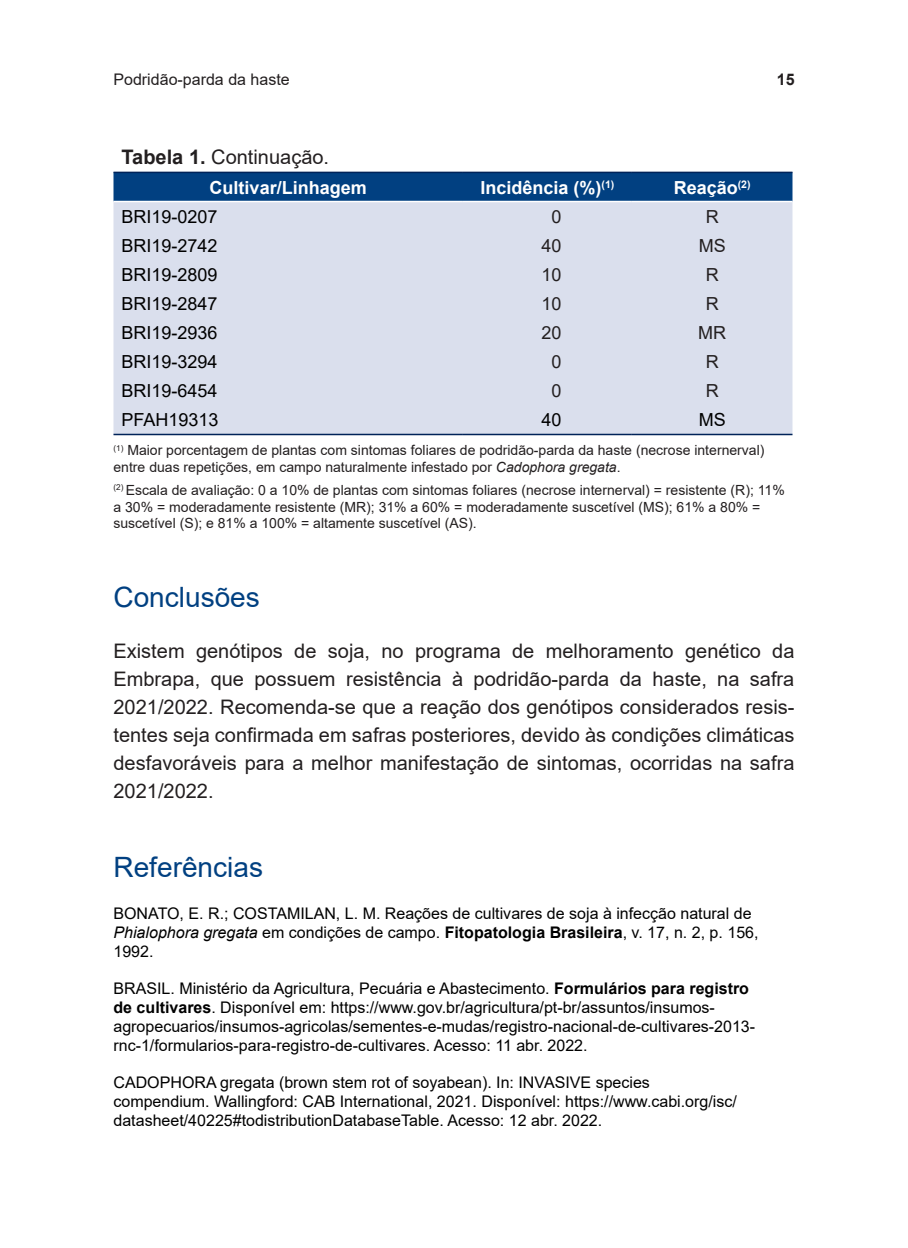
<style>
.page{position:relative;width:908px;height:1248px;background:#fff}
.page>*{position:absolute;margin:0;border:0;box-sizing:border-box;transform-origin:0 0}
.TITULO_1{font:28px "Arial";color:#014081}
.MIOLO{font:20px/28px "Arial";color:#231f20;text-align:justify}
.TABELA_TITULO{font:20px "Arial";color:#231f20}
.TABELA_MIOLO{font:18px "Arial";color:#000}
.TABELA_CABECA{font:700 18px "Arial";color:#fff}
.TABELA_MIOLO-2{font:18px "Arial";color:#231f20}
.REFERENCIAS{font:16px/19.2px "Arial";color:#000}
.t1{font:16px "Arial";color:#231f20}
.t2{font:700 16px "Arial";color:#231f20}
.TABELA_FONTE{font:14px/16.8px "Arial";color:#231f20}
.s1{font-weight:700}
.s2{font-style:italic}
</style>
<div class="page">
<div style="left:113px;top:173px;width:679px;height:28px;background:#014081"></div>
<div style="left:113px;top:202px;width:679px;height:231px;background:#dadfed"></div>
<hr style="left:113px;top:433px;width:349px;height:2px;background:#002359">
<hr style="left:462px;top:433px;width:169px;height:2px;background:#002359">
<hr style="left:631px;top:433px;width:161px;height:2px;background:#002359">
<hr style="left:113px;top:172px;width:349px;height:1px;background:#002359">
<hr style="left:462px;top:172px;width:169px;height:1px;background:#002359">
<hr style="left:631px;top:172px;width:161px;height:1px;background:#002359">
<p class="t1" style="left:113px;top:68px;width:178px">Podridão-parda da haste</p>
<p class="t2" style="left:776px;top:68px;width:19px">15</p>
<p class="TABELA_TITULO" style="left:121px;top:143px;width:209px"><span class="s1">Tabela 1.</span> Continuação.</p>
<p class="TABELA_CABECA" style="left:209px;top:174px;width:159px">Cultivar/Linhagem</p>
<p class="TABELA_CABECA" style="left:480px;top:174px;width:135px">Incidência (%)<sup>(1)</sup></p>
<p class="TABELA_CABECA" style="left:673px;top:174px;width:78px">Reação<sup>(2)</sup></p>
<p class="TABELA_MIOLO" style="left:121px;top:204px;width:98px">BRI19-0207</p>
<p class="TABELA_MIOLO-2" style="left:551px;top:204px;width:12px">0</p>
<p class="TABELA_MIOLO-2" style="left:705px;top:204px;width:14px">R</p>
<p class="TABELA_MIOLO" style="left:121px;top:233px;width:98px">BRI19-2742</p>
<p class="TABELA_MIOLO-2" style="left:541px;top:233px;width:22px">40</p>
<p class="TABELA_MIOLO-2" style="left:698px;top:233px;width:28px">MS</p>
<p class="TABELA_MIOLO" style="left:121px;top:262px;width:98px">BRI19-2809</p>
<p class="TABELA_MIOLO-2" style="left:541px;top:262px;width:22px">10</p>
<p class="TABELA_MIOLO-2" style="left:705px;top:262px;width:14px">R</p>
<p class="TABELA_MIOLO" style="left:121px;top:291px;width:98px">BRI19-2847</p>
<p class="TABELA_MIOLO-2" style="left:541px;top:291px;width:22px">10</p>
<p class="TABELA_MIOLO-2" style="left:705px;top:291px;width:14px">R</p>
<p class="TABELA_MIOLO" style="left:121px;top:320px;width:98px">BRI19-2936</p>
<p class="TABELA_MIOLO-2" style="left:541px;top:320px;width:22px">20</p>
<p class="TABELA_MIOLO-2" style="left:697px;top:320px;width:29px">MR</p>
<p class="TABELA_MIOLO" style="left:121px;top:349px;width:98px">BRI19-3294</p>
<p class="TABELA_MIOLO-2" style="left:551px;top:349px;width:12px">0</p>
<p class="TABELA_MIOLO-2" style="left:705px;top:349px;width:14px">R</p>
<p class="TABELA_MIOLO" style="left:121px;top:378px;width:98px">BRI19-6454</p>
<p class="TABELA_MIOLO-2" style="left:551px;top:378px;width:12px">0</p>
<p class="TABELA_MIOLO-2" style="left:705px;top:378px;width:14px">R</p>
<p class="TABELA_MIOLO" style="left:121px;top:408px;width:99px">PFAH19313</p>
<p class="TABELA_MIOLO" style="left:541px;top:408px;width:22px">40</p>
<p class="TABELA_MIOLO" style="left:698px;top:408px;width:28px">MS</p>
<p class="TABELA_FONTE" style="left:113px;top:442px;width:652px"><sup>(1)</sup> Maior porcentagem de plantas com sintomas foliares de podridão-parda da haste (necrose internerval) entre duas repetições, em campo naturalmente infestado por <span class="s2">Cadophora gregata</span>.</p>
<p class="TABELA_FONTE" style="left:113px;top:481px;width:672px"><sup>(2)</sup> Escala de avaliação: 0 a 10% de plantas com sintomas foliares (necrose internerval) = resistente (R); 11% a 30% = moderadamente resistente (MR); 31% a 60% = moderadamente suscetível (MS); 61% a 80% = suscetível (S); e 81% a 100% = altamente suscetível (AS).</p>
<p class="TITULO_1" style="left:113px;top:578px;width:148px">Conclusões</p>
<p class="MIOLO" style="left:113px;top:636px;width:682px">Existem genótipos de soja, no programa de melhoramento genético da Embrapa, que possuem resistência à podridão-parda da haste, na safra 2021/2022. Recomenda-se que a reação dos genótipos considerados resis&shy;tentes seja confirmada em safras posteriores, devido às condições climáticas desfavoráveis para a melhor manifestação de sintomas, ocorridas na safra 2021/2022.</p>
<p class="TITULO_1" style="left:113px;top:847px;width:151px">Referências</p>
<p class="REFERENCIAS" style="left:113px;top:903px;width:646px">BONATO, E. R.; COSTAMILAN, L. M. Reações de cultivares de soja à infecção natural de<br><span class="s2">Phialophora gregata</span> em condições de campo. <span class="s1">Fitopatologia Brasileira</span>, v. 17, n. 2, p. 156,<br>1992.</p>
<p class="REFERENCIAS" style="left:113px;top:978px;width:643px">BRASIL. Ministério da Agricultura, Pecuária e Abastecimento. <span class="s1">Formulários para registro de cultivares</span>. Disponível em: https://www.gov.br/agricultura/pt-br/assuntos/insumos&shy;agropecuarios/insumos-agricolas/sementes-e-mudas/registro-nacional-de-cultivares-2013- rnc-1/formularios-para-registro-de-cultivares. Acesso: 11 abr. 2022.</p>
<p class="REFERENCIAS" style="left:113px;top:1072px;width:624px">CADOPHORA gregata (brown stem rot of soyabean). In: INVASIVE species compendium. Wallingford: CAB International, 2021. Disponível: https://www.cabi.org/isc/ datasheet/40225#todistributionDatabaseTable. Acesso: 12 abr. 2022.</p>
</div>
